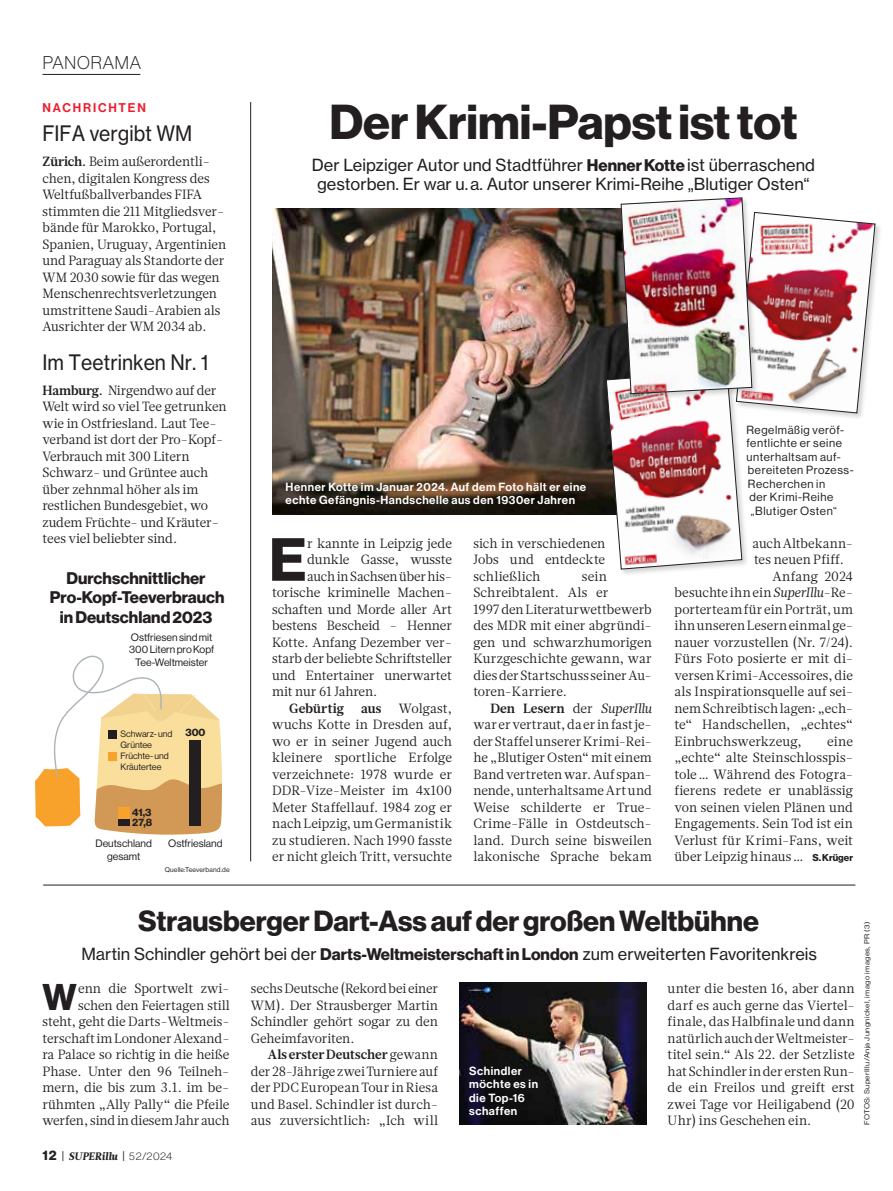
<style>
.page{position:relative;width:893px;height:1191px;background:#fff}
.page>*{position:absolute;margin:0;border:0;box-sizing:border-box;transform-origin:0 0}
.t1{font:59.55px "MSCN Haas Grotesk DS Pro 75 Bd";color:#231f20}
.t2{font:48px "MSCN Haas Grotesk DS Pro 75 Bd";color:#231f20}
.t3{font:36.45px "MSCN Haas Grotesk DS Pro 75 Bd";color:#231f20}
.t4{font:28.5px "MSCN Haas Grotesk DS Pro 75 Bd";color:#231f20}
.t5{font:21px "MSCN Haas Grotesk TX Pro 55 Rg";color:#231f20;scale:.92 1}
.t6{font:18px "MSCN Haas Grotesk DS Pro 35 X Lt";letter-spacing:.045em;color:#231f20}
.t7{font:16.5px/19.5px "MSCN Haas Grotesk TX Pro 55 Rg";color:#231f20;text-align:center}
.t8{font:16.5px/19.5px "MSCN Haas Grotesk DS Pro 75 Bd";color:#231f20;text-align:center}
.t9{font:13.35px/16.5px "Glosa Text";color:#231f20;text-align:justify}
.t10{font:700 13.35px "Glosa Text";letter-spacing:.015em;color:#231f20}
.t11{font:12.3px "MSCN Haas Grotesk DS Pro 65 Md";letter-spacing:.15em;color:#ee1b2d}
.t12{font:11.7px/13.5px "MSCN Haas Grotesk DS Pro 65 Md";letter-spacing:.045em;color:#fff}
.t13{font:11.7px "MSCN Haas Grotesk DS Pro 55 Rg";letter-spacing:.05em;color:#231f20}
.t14{font:italic 900 10.8px "Glosa";letter-spacing:.01em;color:#231f20;scale:.95 1}
.t15{font:10.5px/12.8px "MSCN Haas Grotesk DS Pro 55 Rg";color:#231f20;text-align:center}
.t16{font:10.5px/10.6px "MSCN Haas Grotesk DS Pro 75 Bd";color:#231f20}
.t17{font:9px/10.5px "MSCN Haas Grotesk DS Pro 55 Rg";color:#231f20}
.t18{font:7.2px "MSCN Haas Grotesk DS Pro 55 Rg";letter-spacing:.05em;color:#231f20;scale:1.1 1}
.t19{font:6.75px "MSCN Haas Grotesk DS Pro 55 Rg";letter-spacing:.02em;color:#231f20}
.s1{font-weight:700}
.s2{font-family:"MSCN Haas Grotesk DS Pro 75 Bd"}
.s3{font-style:italic}
.s4{font-family:"MSCN Haas Grotesk DS Pro 75 Bd";font-size:9.75px}
.s5{font-family:"MSCN Haas Grotesk DS Pro 75 Bd";font-weight:400;font-style:normal;font-size:13.5px}
.s6{font-style:normal}
.s7{font-family:"MSCN Haas Grotesk DS Pro 35 X Lt";font-weight:400;font-style:normal}
</style>
<div class="page">
<img style="left:459px;top:982px;width:187px;height:142px">
<img style="left:272px;top:209px;width:334px;height:306px">
<div style="left:605px;top:369px;width:144px;height:207px;background:#231f20;opacity:.2"></div>
<div style="left:735px;top:211px;width:147px;height:209px;background:#231f20;opacity:.2"></div>
<img style="left:606px;top:197px;width:269px;height:372px">
<svg style="left:35px;top:655px;width:187px;height:180px"></svg>
<div style="left:189px;top:740px;width:12px;height:86px;background:#231f20"></div>
<div style="left:118px;top:818px;width:12px;height:8px;background:#231f20"></div>
<div style="left:108px;top:730px;width:8px;height:8px;background:#231f20"></div>
<div style="left:108px;top:752px;width:8px;height:8px;background:#f9a22b"></div>
<div style="left:118px;top:806px;width:12px;height:12px;background:#f9a22b"></div>
<hr style="left:250px;top:102px;width:1px;height:759px;background:#231f20">
<hr style="left:43px;top:884px;width:812px;height:1px;background:#231f20">
<hr style="left:43px;top:74px;width:97px;height:1px;background:#231f20">
<h3 class="t6" style="left:43px;top:53px;width:100px">PANORAMA</h3>
<p class="t11" style="left:43px;top:100px;width:105px">NACHRICHTEN</p>
<h3 class="t5" style="left:43px;top:121px;width:164px">FIFA vergibt WM</h3>
<p class="t9" style="left:43px;top:153px;width:185px;text-align:left"><span class="s1">Zürich.</span> Beim außerordentli&shy;chen, digitalen Kongress des<br>Weltfußballverbandes FIFA stimmten die 211 Mitgliedsver&shy;bände für Marokko, Portugal,<br>Spanien, Uruguay, Argentinien und Paraguay als Standorte der<br>WM 2030 sowie für das wegen<br>Menschenrechtsverletzungen umstrittene Saudi-Arabien als<br>Ausrichter der WM 2034 ab.</p>
<h3 class="t5" style="left:43px;top:349px;width:182px">Im Teetrinken Nr. 1</h3>
<p class="t9" style="left:43px;top:382px;width:186px;text-align:left"><span class="s1">Hamburg.</span> Nirgendwo auf der<br>Welt wird so viel Tee getrunken wie in Ostfriesland. Laut Tee&shy;verband ist dort der Pro-Kopf-<br>Verbrauch mit 300 Litern<br>Schwarz- und Grüntee auch über zehnmal höher als im restlichen Bundesgebiet, wo zudem Früchte- und Kräuter&shy;tees viel beliebter sind.</p>
<p class="t8" style="left:50px;top:568px;width:176px">Durchschnittlicher<br>Pro-Kopf-Teeverbrauch in Deutschland 2023</p>
<p class="t15" style="left:129px;top:630px;width:86px">Ostfriesen sind mit<br>300 Litern pro Kopf<br>Tee-Weltmeister</p>
<p class="t17" style="left:121px;top:728px;width:53px">Schwarz- und<br>Grüntee</p>
<p class="t17" style="left:121px;top:750px;width:50px">Früchte- und<br>Kräutertee</p>
<p class="t16" style="left:185px;top:727px;width:22px">300</p>
<p class="t16" style="left:132px;top:806px;width:21px">41,3<br>27,8</p>
<p class="t15" style="left:96px;top:837px;width:58px">Deutschland</p>
<p class="t15" style="left:168px;top:837px;width:56px">Ostfriesland</p>
<p class="t15" style="left:107px;top:850px;width:35px">gesamt</p>
<p class="t19" style="left:165px;top:865px;width:66px">Quelle:Teeverband.de</p>
<h2 class="t2" style="left:329px;top:94px;width:470px">Der Krimi-Papst ist tot</h2>
<p class="t7" style="left:312px;top:155px;width:505px">Der Leipziger Autor und Stadtführer <span class="s2">Henner Kotte</span> ist überraschend gestorben. Er war u. a. Autor unserer Krimi-Reihe „Blutiger Osten“</p>
<p class="t12" style="left:286px;top:480px;width:302px">Henner Kotte im Januar 2024. Auf dem Foto hält er eine echte Gefängnis-Handschelle aus den 1930er Jahren</p>
<h1 class="t1" style="left:269px;top:525px;width:39px">E</h1>
<p class="t9" style="left:307px;top:535px;width:146px">r kannte in Leipzig jede</p>
<p class="t9" style="left:473px;top:535px;width:134px">sich in verschiedenen Jobs und entdeckte schließlich</p>
<p class="t9" style="left:307px;top:551px;width:146px">dunkle Gasse, wusste</p>
<p class="t9" style="left:307px;top:568px;width:146px">auch in Sachsen über his-</p>
<p class="t9" style="left:272px;top:584px;width:181px">torische kriminelle Machen-</p>
<p class="t9" style="left:272px;top:601px;width:181px">schaften und Morde aller Art</p>
<p class="t9" style="left:272px;top:617px;width:181px">bestens Bescheid - Henner</p>
<p class="t9" style="left:272px;top:634px;width:181px">Kotte. Anfang Dezember ver-</p>
<p class="t9" style="left:272px;top:650px;width:181px">starb der beliebte Schriftsteller</p>
<p class="t9" style="left:272px;top:667px;width:181px">und Entertainer unerwartet</p>
<p class="t9" style="left:272px;top:683px;width:107px">mit nur 61 Jahren.</p>
<p class="t10" style="left:289px;top:699px;width:56px">Gebürtig</p>
<p class="t10" style="left:361px;top:699px;width:22px">aus</p>
<p class="t9" style="left:473px;top:568px;width:180px;text-align:left;text-indent:109px">sein<br>Schreibtalent. Als er<br>1997 den Literaturwettbewerb des MDR mit einer abgründi&shy;gen und schwarzhumorigen<br>Kurzgeschichte gewann, war dies der Startschuss seiner Au&shy;toren-Karriere.</p>
<p class="t9" style="left:473px;top:700px;width:180px;text-indent:17px"><span class="s1">Den Lesern</span> der <span class="s3">SuperIllu </span>war er vertraut, da er in fast je&shy;der Staffel unserer Krimi-Rei&shy;he „Blutiger Osten“ mit einem Band vertreten war. Auf span&shy;nende, unterhaltsame Art und Weise schilderte er True-Crime-Fälle in Ostdeutsch&shy;land. Durch seine bisweilen lakonische Sprache bekam</p>
<p class="t9" style="left:272px;top:700px;width:181px;text-indent:127px">Wolgast, wuchs Kotte in Dresden auf, wo er in seiner Jugend auch kleinere sportliche Erfolge verzeichnete: 1978 wurde er DDR-Vize-Meister im 4x100<br>Meter Staffellauf. 1984 zog er nach Leipzig, um Germanistik zu studieren. Nach 1990 fasste er nicht gleich Tritt, versuchte</p>
<p class="t13" style="left:746px;top:423px;width:99px">Regelmäßig veröf-</p>
<p class="t13" style="left:746px;top:436px;width:97px">fentlichte er seine</p>
<p class="t13" style="left:746px;top:450px;width:96px">unterhaltsam auf-</p>
<p class="t13" style="left:748px;top:463px;width:107px">bereiteten Prozess-</p>
<p class="t13" style="left:748px;top:477px;width:79px">Recherchen in</p>
<p class="t13" style="left:749px;top:490px;width:85px">der Krimi-Reihe</p>
<p class="t13" style="left:751px;top:504px;width:87px">„Blutiger Osten“</p>
<p class="t9" style="left:752px;top:535px;width:102px">auch Altbekann-</p>
<p class="t9" style="left:754px;top:551px;width:91px">tes neuen Pfiff.</p>
<p class="t9" style="left:772px;top:568px;width:82px">Anfang 2024</p>
<p class="t9" style="left:674px;top:584px;width:180px">besuchte ihn ein <span class="s3">SuperIllu-</span>Re-</p>
<p class="t9" style="left:674px;top:601px;width:180px">porterteam für ein Porträt, um</p>
<p class="t9" style="left:674px;top:617px;width:180px">ihn unseren Lesern einmal ge-</p>
<p class="t9" style="left:674px;top:634px;width:180px">nauer vorzustellen (Nr. 7/24).</p>
<p class="t9" style="left:674px;top:650px;width:180px">Fürs Foto posierte er mit di-</p>
<p class="t9" style="left:674px;top:667px;width:180px">versen Krimi-Accessoires, die</p>
<p class="t9" style="left:674px;top:683px;width:180px">als Inspirationsquelle auf sei-</p>
<p class="t9" style="left:674px;top:700px;width:180px">nem Schreibtisch lagen: „ech-</p>
<p class="t9" style="left:674px;top:716px;width:180px">te“ Handschellen, „echtes“</p>
<p class="t9" style="left:674px;top:733px;width:129px">Einbruchswerkzeug,</p>
<p class="t9" style="left:674px;top:733px;width:180px;text-indent:153px">eine „echte“ alte Steinschlosspis&shy;tole… Während des Fotogra&shy;fierens redete er unablässig von seinen vielen Plänen und Engagements. Sein Tod ist ein Verlust für Krimi-Fans, weit über Leipzig hinaus… <span class="s4">S. Krüger</span></p>
<h3 class="t4" style="left:138px;top:904px;width:622px">Strausberger Dart-Ass auf der großen Weltbühne</h3>
<p class="t7" style="left:81px;top:944px;width:737px">Martin Schindler gehört bei der <span class="s2">Darts-Weltmeisterschaft in London</span> zum erweiterten Favoritenkreis</p>
<p class="t9" style="left:43px;top:980px;width:189px;text-align:right">enn die Sportwelt zwi&shy;schen den Feiertagen still steht, geht die Darts-Weltmeis&shy;terschaft im Londoner Alexand&shy;ra Palace so richtig in die heiße<br>Phase. Unter den 96 Teilneh&shy;mern, die bis zum 3.1. im be&shy;rühmten „Ally Pally“ die Pfeile werfen, sind in diesem Jahr auch</p>
<h3 class="t3" style="left:43px;top:975px;width:36px">W</h3>
<p class="t14" style="left:43px;top:1149px;width:138px"><span class="s5">12</span> <span class="s6">|</span> SUPERillu <span class="s6">|</span> <span class="s7">52/2024</span></p>
<p class="t9" style="left:251px;top:980px;width:189px">sechs Deutsche (Rekord bei einer WM). Der Strausberger Martin Schindler gehört sogar zu den Geheimfavoriten.</p>
<p class="t9" style="left:251px;top:1046px;width:189px;text-indent:17px"><span class="s1">Als erster Deutscher</span> gewann der 28-Jährige zwei Turniere auf der PDC European Tour in Riesa und Basel. Schindler ist durch&shy;aus zuversichtlich: „Ich will</p>
<p class="t12" style="left:469px;top:1064px;width:70px">Schindler möchte es in die Top-16 schaffen</p>
<p class="t9" style="left:668px;top:980px;width:189px">unter die besten 16, aber dann darf es auch gerne das Viertel&shy;finale, das Halbfinale und dann natürlich auch der Weltmeister&shy;titel sein.“ Als 22. der Setzliste hat Schindler in der ersten Run&shy;de ein Freilos und greift erst zwei Tage vor Heiligabend (20<br>Uhr) ins Geschehen ein.</p>
<p class="t18" style="left:863px;top:1125px;width:186px;rotate:-90deg">FOTOS: SuperIllu/Anja Jungnickel, imago images, PR (3)</p>
</div>
